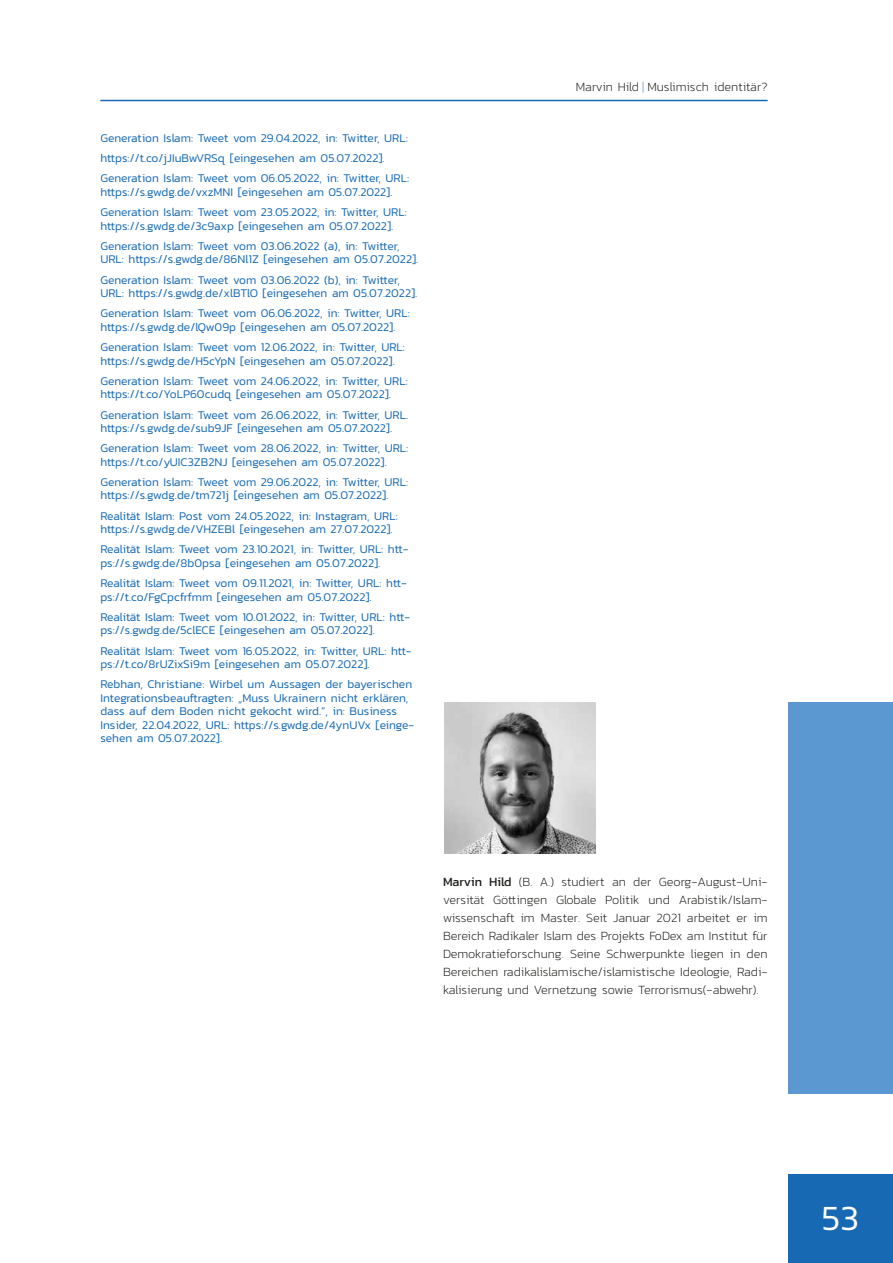
<style>
.page{position:relative;width:893px;height:1263px;background:#fff}
.page>*{position:absolute;margin:0;border:0;box-sizing:border-box;transform-origin:0 0}
.t1{font:300 36px "Kanit";color:#fff}
.t2{font:200 12.75px/18px "Kanit";color:#1d1d1b;text-align:justify}
.t3{font:300 12px/20.2px "Kanit";color:#1669b2}
.s1{color:#5b98d2}
.s2{font-weight:400}
</style>
<div class="page">
<hr style="left:100px;top:100px;width:668px;height:1px;background:#1669b2">
<div style="left:788px;top:1175px;width:105px;height:88px;background:#1669b2"></div>
<img style="left:444px;top:702px;width:151px;height:152px">
<div style="left:788px;top:702px;width:105px;height:392px;background:#5b98d2"></div>
<p class="t3" style="left:100px;top:127px;width:310px">Generation Islam: Tweet vom 29.04.2022, in: Twitter, URL: https://t.co/jJIuBwVRSq [eingesehen am 05.07.2022].<br>Generation Islam: Tweet vom 06.05.2022, in: Twitter, URL:</p>
<p class="t3" style="left:100px;top:181px;width:308px">https://s.gwdg.de/vxzMNI [eingesehen am 05.07.2022].<br>Generation Islam: Tweet vom 23.05.2022, in: Twitter, URL:</p>
<p class="t3" style="left:100px;top:215px;width:301px">https://s.gwdg.de/3c9axp [eingesehen am 05.07.2022].<br>Generation Islam: Tweet vom 03.06.2022 (a), in: Twitter,</p>
<p class="t3" style="left:100px;top:249px;width:319px">URL: https://s.gwdg.de/86Nl1Z [eingesehen am 05.07.2022].<br>Generation Islam: Tweet vom 03.06.2022 (b), in: Twitter,</p>
<p class="t3" style="left:100px;top:283px;width:318px">URL: https://s.gwdg.de/xlBTlO [eingesehen am 05.07.2022].<br>Generation Islam: Tweet vom 06.06.2022, in: Twitter, URL:</p>
<p class="t3" style="left:100px;top:316px;width:306px">https://s.gwdg.de/lQw09p [eingesehen am 05.07.2022].<br>Generation Islam: Tweet vom 12.06.2022, in: Twitter, URL:</p>
<p class="t3" style="left:100px;top:350px;width:309px">https://s.gwdg.de/H5cYpN [eingesehen am 05.07.2022].<br>Generation Islam: Tweet vom 24.06.2022, in: Twitter, URL:</p>
<p class="t3" style="left:100px;top:384px;width:309px">https://t.co/YoLP60cudq [eingesehen am 05.07.2022].<br>Generation Islam: Tweet vom 26.06.2022, in: Twitter, URL.</p>
<p class="t3" style="left:100px;top:418px;width:309px">https://s.gwdg.de/sub9JF [eingesehen am 05.07.2022].<br>Generation Islam: Tweet vom 28.06.2022, in: Twitter, URL:</p>
<p class="t3" style="left:100px;top:451px;width:309px">https://t.co/yUIC3ZB2NJ [eingesehen am 05.07.2022].<br>Generation Islam: Tweet vom 29.06.2022, in: Twitter, URL:</p>
<p class="t3" style="left:100px;top:485px;width:299px">https://s.gwdg.de/tm721j [eingesehen am 05.07.2022].<br>Realität Islam: Post vom 24.05.2022, in: Instagram, URL:</p>
<p class="t3" style="left:100px;top:519px;width:310px">https://s.gwdg.de/VHZEBl [eingesehen am 27.07.2022].<br>Realität Islam: Tweet vom 23.10.2021, in: Twitter, URL: htt-</p>
<p class="t3" style="left:100px;top:553px;width:308px">ps://s.gwdg.de/8b0psa [eingesehen am 05.07.2022].<br>Realität Islam: Tweet vom 09.11.2021, in: Twitter, URL: htt-</p>
<p class="t3" style="left:100px;top:586px;width:311px">ps://t.co/FgCpcfrfmm [eingesehen am 05.07.2022].<br>Realität Islam: Tweet vom 10.01.2022, in: Twitter, URL: htt-</p>
<p class="t3" style="left:100px;top:620px;width:313px">ps://s.gwdg.de/5clECE [eingesehen am 05.07.2022].<br>Realität Islam: Tweet vom 16.05.2022, in: Twitter, URL: htt-</p>
<p class="t3" style="left:100px;top:654px;width:313px">ps://t.co/8rUZixSi9m [eingesehen am 05.07.2022].<br>Rebhan, Christiane: Wirbel um Aussagen der bayerischen</p>
<p class="t3" style="left:100px;top:691px;width:315px;line-height:13.5px">Integrationsbeauftragten: „Muss Ukrainern nicht erklären, dass auf dem Boden nicht gekocht wird.“, in: Business Insider, 22.04.2022, URL: https://s.gwdg.de/4ynUVx [einge&shy;sehen am 05.07.2022].</p>
<p class="t2" style="left:576px;top:77px;width:193px">Marvin Hild <span class="s1">|</span> Muslimisch identitär?</p>
<p class="t2" style="left:443px;top:872px;width:326px"><span class="s2">Marvin Hild</span> (B. A.) studiert an der Georg-August-Uni&shy;versität Göttingen Globale Politik und Arabistik/Islam&shy;wissenschaft im Master. Seit Januar 2021 arbeitet er im Bereich Radikaler Islam des Projekts FoDex am Institut für Demokratieforschung. Seine Schwerpunkte liegen in den Bereichen radikalislamische/islamistische Ideologie, Radi&shy;kalisierung und Vernetzung sowie Terrorismus(-abwehr).</p>
<h1 class="t1" style="left:822px;top:1193px;width:38px">53</h1>
</div>
